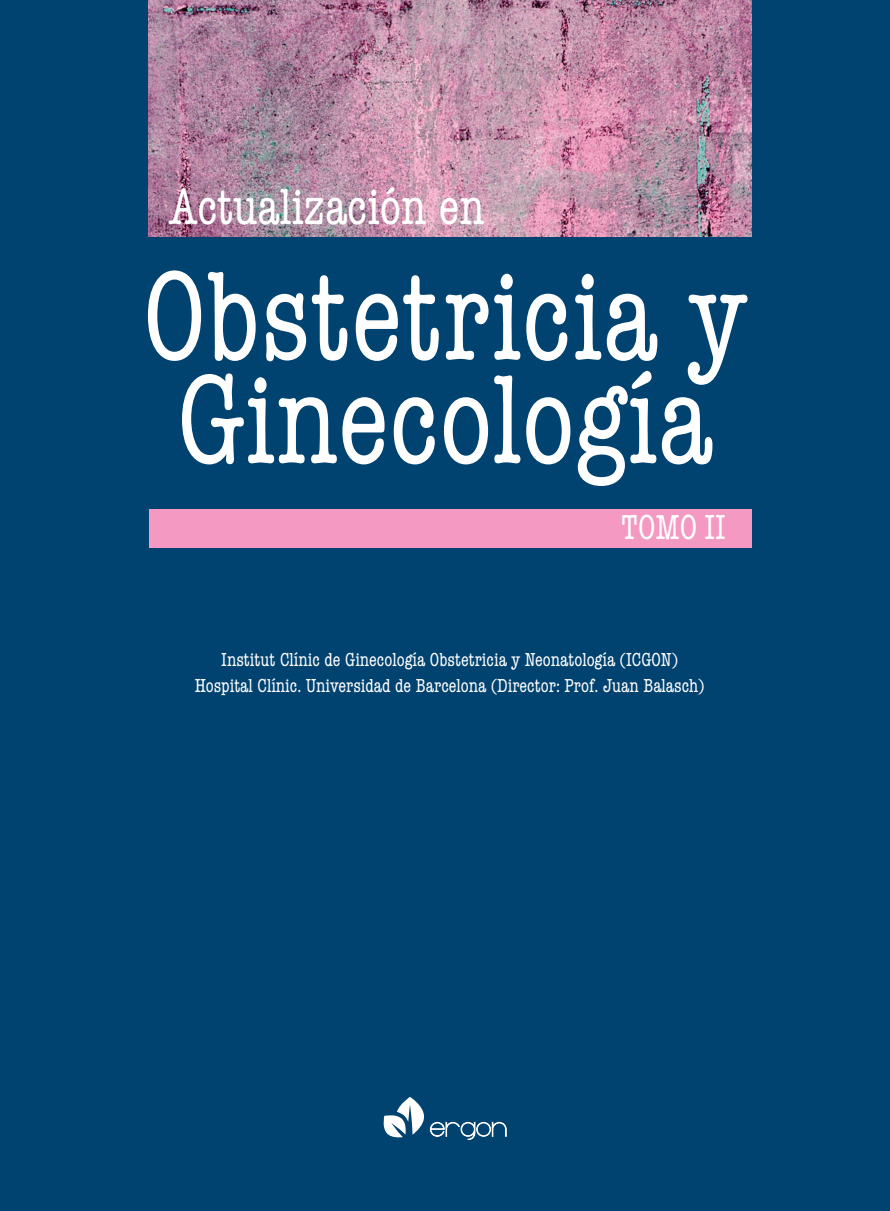
<style>
.page{position:relative;width:890px;height:1211px;background:#004270}
.page>*{position:absolute;margin:0;border:0;box-sizing:border-box;transform-origin:0 0}
.t1{font:condensed 130.5px/103.5px "American Typewriter";color:#fff;scale:.95 1}
.t2{font:condensed 52.5px "American Typewriter";color:#fff;scale:.95 1}
.t3{font:condensed 36px "American Typewriter";color:#fff;scale:.95 1}
.t4{font:condensed 19.5px/25.5px "American Typewriter";color:#fff;text-align:center;scale:.95 1}
</style>
<div class="page">
<img style="left:149px;top:0;width:603px;height:236px">
<div style="left:149px;top:509px;width:603px;height:38px;background:#f499c2"></div>
<svg style="left:384px;top:1097px;width:40px;height:40px"></svg>
<svg style="left:430px;top:1122px;width:76px;height:18px"></svg>
<h2 class="t2" style="left:169px;top:189px;width:333px">Actualización en</h2>
<h1 class="t1" style="left:143px;top:275px;width:637px">Obstetricia y<br>Ginecología</h1>
<h3 class="t3" style="left:621px;top:515px;width:112px">TOMO II</h3>
<p class="t4" style="left:195px;top:648px;width:538px">Institut Clínic de Ginecología Obstetricia y Neonatología (ICGON)<br>Hospital Clínic. Universidad de Barcelona (Director: Prof. Juan Balasch)</p>
</div>
